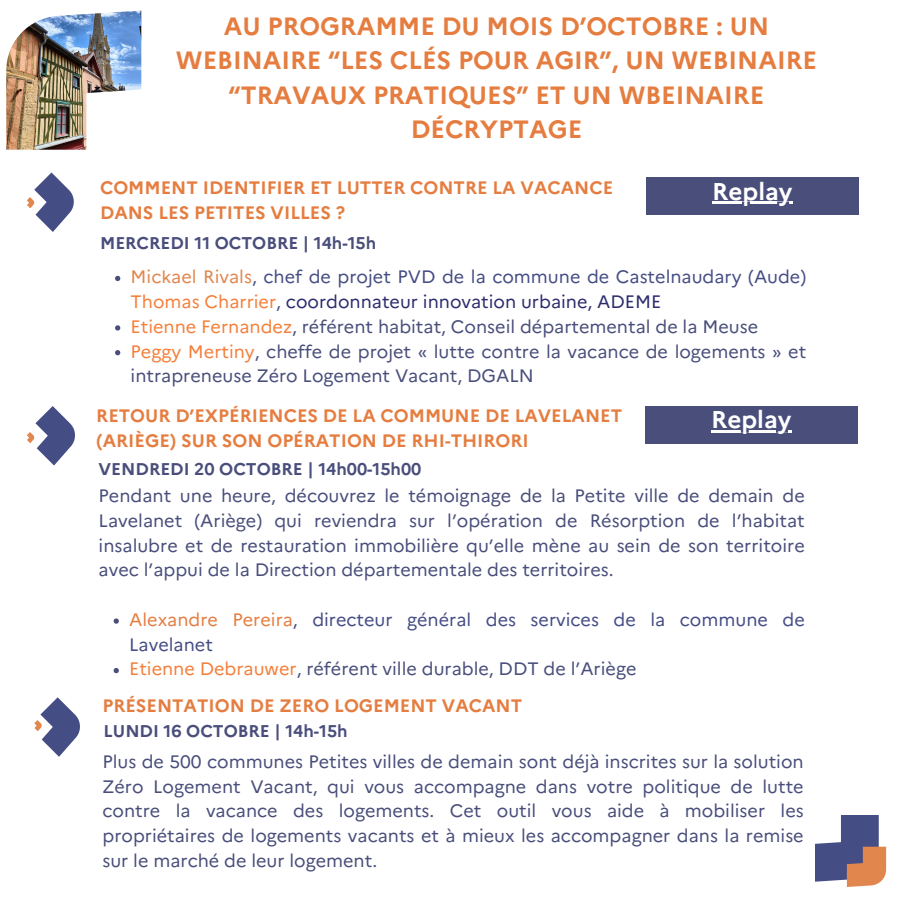
<style>
.page{position:relative;width:900px;height:900px;background:#fff}
.page>*{position:absolute;margin:0;border:0;box-sizing:border-box;transform-origin:0 0}
.t1{font:700 25px/34.5px "Marianne";color:#e57d40;text-align:center}
.t2{font:700 24.2px "Marianne";color:#fff}
.t3{font:18px/24.8px "Marianne";color:#494e7b;text-align:justify}
.t4{font:18px/24.8px "Marianne";color:#454d85}
.t5{font:700 18px/24.8px "Marianne";color:#e57d40}
.t6{font:700 17px "Marianne";color:#494e7b}
.s1{color:#e1864d}
.s2{color:#f57f3b}
.s3{color:#2d2c6f}
.s4{color:#454d85}
.s5{color:#e57d40}
.s6{color:#f47f3b}
</style>
<div class="page">
<div style="left:646px;top:178px;width:213px;height:37px;background:#494e7b"></div>
<svg style="left:115px;top:276px;width:5px;height:5px"></svg>
<svg style="left:115px;top:325px;width:5px;height:6px"></svg>
<svg style="left:115px;top:350px;width:5px;height:5px"></svg>
<hr style="left:712px;top:202px;width:81px;height:2px;background:#fff">
<img style="left:6px;top:11px;width:135px;height:139px">
<svg style="left:815px;top:815px;width:71px;height:72px"></svg>
<div style="left:645px;top:406px;width:213px;height:37px;background:#494e7b"></div>
<hr style="left:711px;top:430px;width:80px;height:2px;background:#fff">
<svg style="left:27px;top:406px;width:48px;height:60px"></svg>
<svg style="left:114px;top:618px;width:5px;height:6px"></svg>
<svg style="left:114px;top:668px;width:5px;height:5px"></svg>
<svg style="left:27px;top:172px;width:47px;height:60px"></svg>
<svg style="left:34px;top:697px;width:46px;height:60px"></svg>
<p class="t1" style="left:176px;top:9px;width:643px">AU PROGRAMME DU MOIS D’OCTOBRE : UN<br>WEBINAIRE “LES CLÉS POUR AGIR”, UN WEBINAIRE “TRAVAUX PRATIQUES” ET UN WBEINAIRE<br>DÉCRYPTAGE</p>
<p class="t5" style="left:100px;top:175px;width:515px">COMMENT IDENTIFIER ET LUTTER CONTRE LA VACANCE<br>DANS LES PETITES VILLES ?</p>
<p class="t2" style="left:712px;top:177px;width:82px">Replay</p>
<p class="t6" style="left:100px;top:233px;width:278px">MERCREDI 11 OCTOBRE | 14h-15h</p>
<p class="t4" style="left:131px;top:264px;width:677px"><span class="s1">Mickael Rivals</span>, chef de projet PVD de la commune de Castelnaudary (Aude)<br><span class="s2">Thomas Charrier</span>, <span class="s3">coordonnateur innovation urbaine, ADEME</span></p>
<p class="t3" style="left:131px;top:314px;width:629px"><span class="s2">Etienne Fernandez</span><span class="s4">,</span> référent habitat, Conseil départemental de la Meuse</p>
<p class="t3" style="left:131px;top:339px;width:677px"><span class="s2">Peggy Mertiny</span><span class="s4">,</span> cheffe de projet « lutte contre la vacance de logements » et intrapreneuse Zéro Logement Vacant, DGALN</p>
<p class="t5" style="left:96px;top:403px;width:527px">RETOUR D’EXPÉRIENCES DE LA COMMUNE DE LAVELANET (ARIÈGE) SUR SON OPÉRATION DE RHI-THIRORI</p>
<p class="t2" style="left:711px;top:405px;width:82px">Replay</p>
<p class="t3" style="left:99px;top:483px;width:708px">Pendant une heure, découvrez le témoignage de la Petite ville de demain de Lavelanet (Ariège) qui reviendra sur l’opération de Résorption de l’habitat insalubre et de restauration immobilière qu’elle mène au sein de son territoire avec l’appui de la Direction départementale des territoires.</p>
<p class="t4" style="left:129px;top:607px;width:677px"><span class="s5">Alexandre Pereira</span>, directeur général des services de la commune de<br>Lavelanet</p>
<p class="t3" style="left:129px;top:657px;width:509px"><span class="s6">Etienne Debrauwer</span><span class="s4">,</span> référent ville durable, DDT de l’Ariège</p>
<p class="t6" style="left:99px;top:458px;width:324px">VENDREDI 20 OCTOBRE | 14h00-15h00</p>
<p class="t5" style="left:102px;top:694px;width:421px">PRÉSENTATION DE ZERO LOGEMENT VACANT</p>
<p class="t6" style="left:104px;top:721px;width:246px">LUNDI 16 OCTOBRE | 14h-15h</p>
<p class="t3" style="left:102px;top:749px;width:703px">Plus de 500 communes Petites villes de demain sont déjà inscrites sur la solution Zéro Logement Vacant, qui vous accompagne dans votre politique de lutte contre la vacance des logements. Cet outil vous aide à mobiliser les propriétaires de logements vacants et à mieux les accompagner dans la remise sur le marché de leur logement.</p>
</div>
